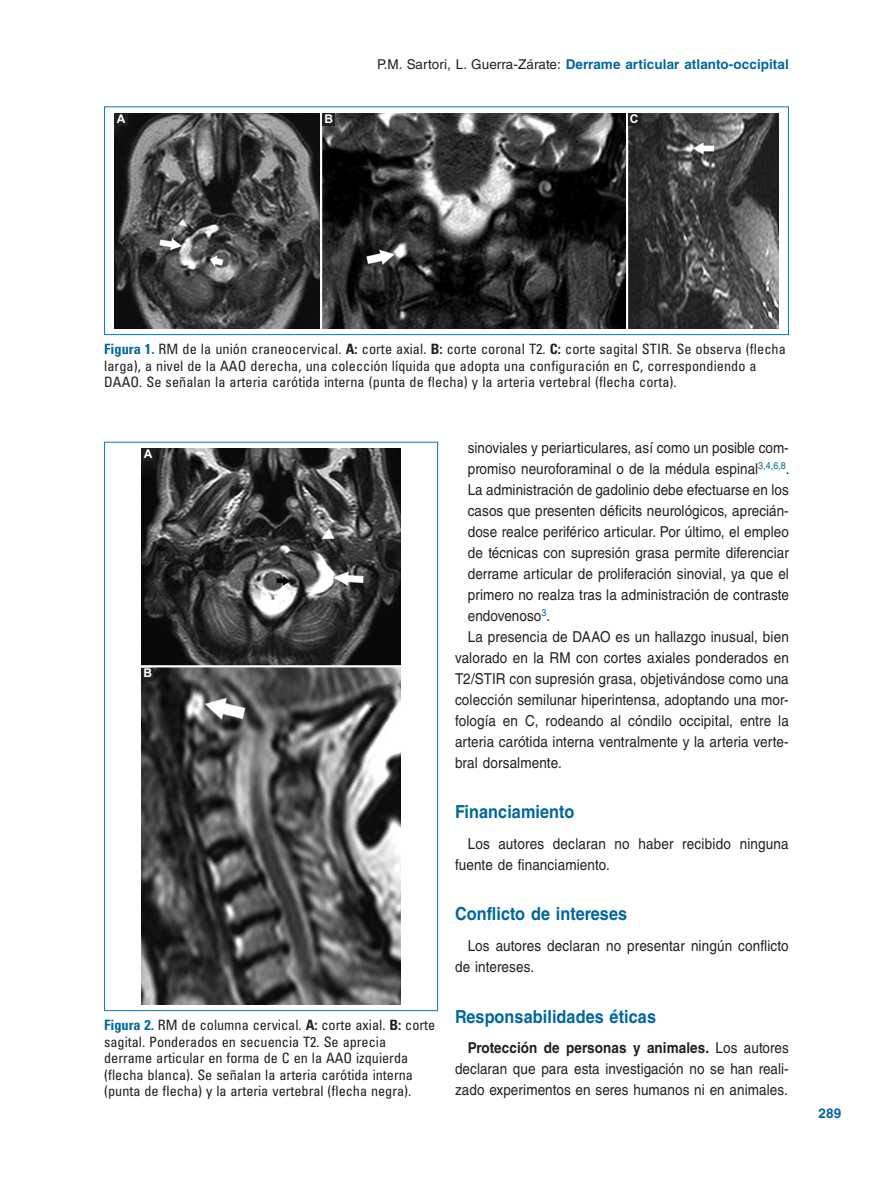
<style>
.page{position:relative;width:893px;height:1191px;background:#fff}
.page>*{position:absolute;margin:0;border:0;box-sizing:border-box;transform-origin:0 0}
.t1{font:700 18px "Helvetica LT Std";letter-spacing:.005em;color:#00679d;scale:.9 1}
.TX{font:15px/21px "Helvetica LT Std";letter-spacing:.01em;color:#231f20;text-align:justify;scale:.9 1}
.L{font:15px/21px "Helvetica LT Std";letter-spacing:.005em;color:#231f20;text-align:justify;scale:.9 1}
.FGC{font:condensed 14.25px/16.5px "Univers LT Std";letter-spacing:.005em;color:#231f20}
.FOLIO{font:700 13.5px "Helvetica LT Std";letter-spacing:.005em;color:#00679d}
.LABEL{font:700 12px "Arial";color:#fff}
.s1{font-weight:400;color:#231f20}
.s2{font-weight:700;color:#00679d}
.s3{font-weight:700}
</style>
<div class="page">
<img style="left:115px;top:113px;width:663px;height:215px">
<div style="left:104px;top:106px;width:685px;height:229px;border:1px solid #007bc2"></div>
<div style="left:115px;top:113px;width:12px;height:13px;background:#231f20"></div>
<div style="left:322px;top:113px;width:13px;height:13px;background:#231f20"></div>
<div style="left:628px;top:113px;width:12px;height:13px;background:#231f20"></div>
<img style="left:142px;top:448px;width:259px;height:556px">
<div style="left:142px;top:448px;width:12px;height:13px;background:#231f20"></div>
<div style="left:142px;top:667px;width:12px;height:13px;background:#231f20"></div>
<p class="FOLIO" style="left:377px;top:56px;width:413px"><span class="s1">P.M. Sartori, L. Guerra-Zárate:</span> Derrame articular atlanto-occipital</p>
<p class="LABEL" style="left:117px;top:110px;width:10px">A</p>
<p class="LABEL" style="left:324px;top:110px;width:10px">B</p>
<p class="LABEL" style="left:630px;top:110px;width:10px">C</p>
<p class="FGC" style="left:104px;top:341px;width:683px"><span class="s2">Figura 1.</span> RM de la unión craneocervical. <span class="s3">A:</span> corte axial. <span class="s3">B:</span> corte coronal T2. <span class="s3">C:</span> corte sagital STIR. Se observa (flecha larga), a nivel de la AAO derecha, una colección líquida que adopta una configuración en C, correspondiendo a<br>DAAO. Se señalan la arteria carótida interna (punta de flecha) y la arteria vertebral (flecha corta).</p>
<p class="LABEL" style="left:144px;top:445px;width:10px">A</p>
<p class="LABEL" style="left:144px;top:664px;width:10px">B</p>
<p class="FGC" style="left:104px;top:1016px;width:333px"><span class="s2">Figura 2.</span> RM de columna cervical. <span class="s3">A:</span> corte axial. <span class="s3">B:</span> corte sagital. Ponderados en secuencia T2. Se aprecia derrame articular en forma de C en la AAO izquierda (flecha blanca). Se señalan la arteria carótida interna (punta de flecha) y la arteria vertebral (flecha negra).</p>
<p class="L" style="left:468px;top:437px;width:359px">sinoviales y periarticulares, así como un posible com&shy;promiso neuroforaminal o de la médula espinal<sup>3,4,6,8</sup>.<br>La administración de gadolinio debe efectuarse en los casos que presenten déficits neurológicos, aprecián&shy;dose realce periférico articular. Por último, el empleo de técnicas con supresión grasa permite diferenciar derrame articular de proliferación sinovial, ya que el primero no realza tras la administración de contraste endovenoso<sup>3</sup>.</p>
<p class="TX" style="left:455px;top:626px;width:372px;text-indent:13px">La presencia de DAAO es un hallazgo inusual, bien valorado en la RM con cortes axiales ponderados en T2/STIR con supresión grasa, objetivándose como una colección semilunar hiperintensa, adoptando una mor&shy;fología en C, rodeando al cóndilo occipital, entre la arteria carótida interna ventralmente y la arteria verte&shy;bral dorsalmente.</p>
<h1 class="t1" style="left:455px;top:801px;width:134px">Financiamiento</h1>
<p class="TX" style="left:455px;top:833px;width:372px;text-indent:13px">Los autores declaran no haber recibido ninguna fuente de financiamiento.</p>
<h1 class="t1" style="left:455px;top:903px;width:193px">Conflicto de intereses</h1>
<p class="TX" style="left:455px;top:935px;width:372px;text-indent:13px">Los autores declaran no presentar ningún conflicto de intereses.</p>
<h1 class="t1" style="left:455px;top:1005px;width:225px">Responsabilidades éticas</h1>
<p class="TX" style="left:455px;top:1037px;width:372px;text-indent:13px"><span class="s3">Protección de personas y animales.</span> Los autores declaran que para esta investigación no se han reali&shy;zado experimentos en seres humanos ni en animales.</p>
<p class="FOLIO" style="left:819px;top:1104px;width:24px">289</p>
</div>
